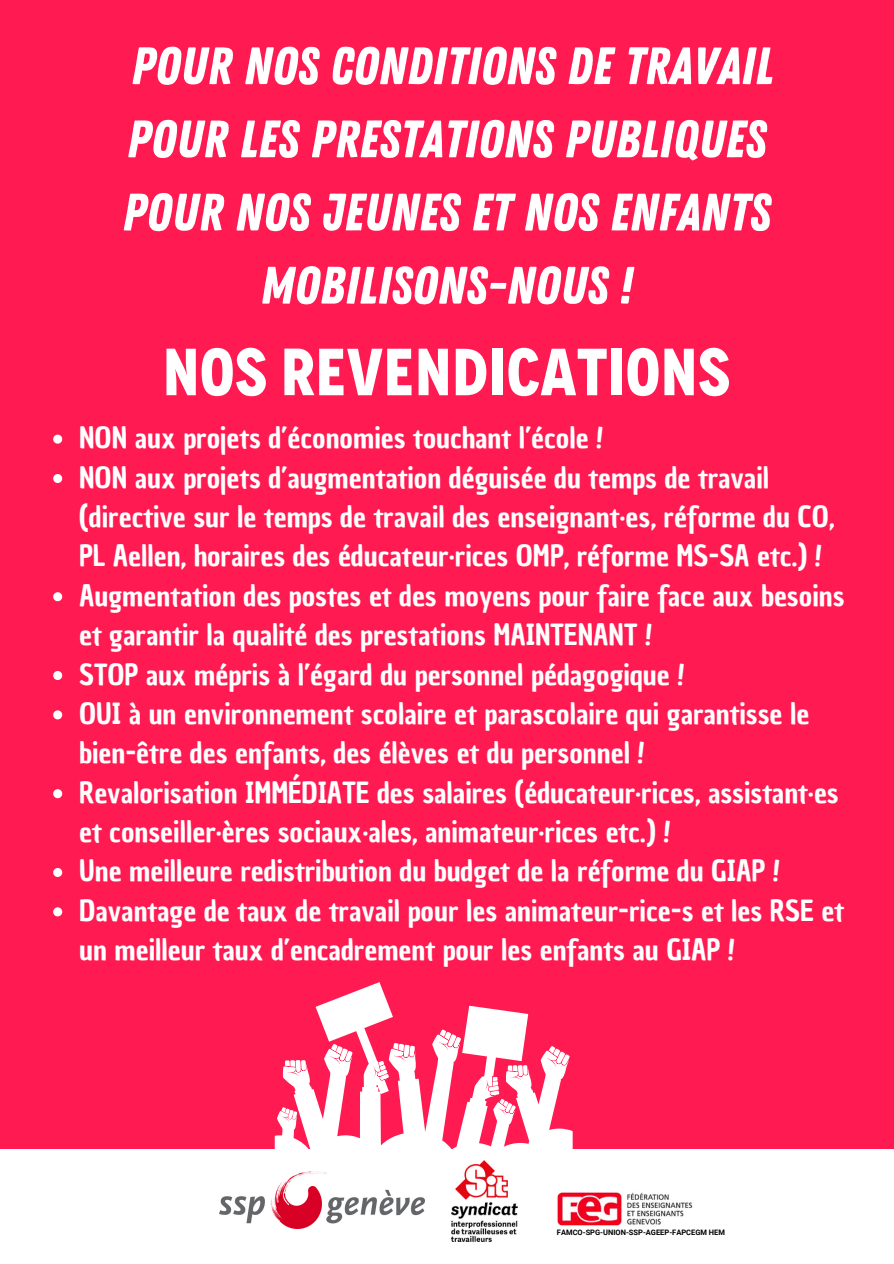
<style>
.page{position:relative;width:894px;height:1264px;background:#fff}
.page>*{position:absolute;margin:0;border:0;box-sizing:border-box;transform-origin:0 0}
.t1{font:700 condensed 66.45px "Novecento";color:#fff}
.t2{font:52.5px/73.2px "Zing Rust Base";color:#fff;text-align:center}
.t3{font:28.5px/39.3px "Chau Philomene One";color:#fff}
.t4{font:700 7.5px "Roboto";color:#000}
</style>
<div class="page">
<div style="left:0;top:0;width:893px;height:1263px;background:#ff1a51"></div>
<div style="left:0;top:1149px;width:893px;height:114px;background:#fff"></div>
<img style="left:452px;top:1160px;width:65px;height:81px">
<img style="left:219px;top:1171px;width:205px;height:57px">
<img style="left:557px;top:1192px;width:136px;height:34px">
<svg style="left:275px;top:982px;width:297px;height:167px"></svg>
<svg style="left:53px;top:434px;width:9px;height:9px"></svg>
<svg style="left:53px;top:474px;width:9px;height:9px"></svg>
<svg style="left:53px;top:592px;width:9px;height:9px"></svg>
<svg style="left:53px;top:671px;width:9px;height:9px"></svg>
<svg style="left:53px;top:710px;width:9px;height:9px"></svg>
<svg style="left:53px;top:789px;width:9px;height:9px"></svg>
<svg style="left:53px;top:868px;width:9px;height:9px"></svg>
<svg style="left:53px;top:907px;width:9px;height:9px"></svg>
<h2 class="t2" style="left:122px;top:31px;width:652px">POUR NOS CONDITIONS DE TRAVAIL<br>POUR LES PRESTATIONS PUBLIQUES<br>POUR NOS JEUNES ET NOS ENFANTS<br>MOBILISONS-NOUS !</h2>
<h1 class="t1" style="left:162px;top:332px;width:569px">NOS REVENDICATIONS</h1>
<p class="t3" style="left:79px;top:418px;width:525px">NON aux projets d’économies touchant l’école !</p>
<p class="t3" style="left:79px;top:458px;width:756px">NON aux projets d’augmentation déguisée du temps de travail (directive sur le temps de travail des enseignant·es, réforme du CO,<br>PL Aellen, horaires des éducateur·rices OMP, réforme MS-SA etc.) !</p>
<p class="t3" style="left:79px;top:576px;width:766px">Augmentation des postes et des moyens pour faire face aux besoins et garantir la qualité des prestations MAINTENANT !</p>
<p class="t3" style="left:79px;top:655px;width:606px">STOP aux mépris à l’égard du personnel pédagogique !</p>
<p class="t3" style="left:79px;top:694px;width:731px">OUI à un environnement scolaire et parascolaire qui garantisse le bien-être des enfants, des élèves et du personnel !</p>
<p class="t3" style="left:79px;top:773px;width:761px">Revalorisation IMMÉDIATE des salaires (éducateur·rices, assistant·es et conseiller·ères sociaux·ales, animateur·rices etc.) !</p>
<p class="t3" style="left:79px;top:851px;width:702px">Une meilleure redistribution du budget de la réforme du GIAP !</p>
<p class="t3" style="left:79px;top:891px;width:766px">Davantage de taux de travail pour les animateur-rice-s et les RSE et un meilleur taux d’encadrement pour les enfants au GIAP !</p>
<p class="t4" style="left:557px;top:1228px;width:169px">FAMCO-SPG-UNION-SSP-AGEEP-FAPCEGM HEM</p>
</div>
